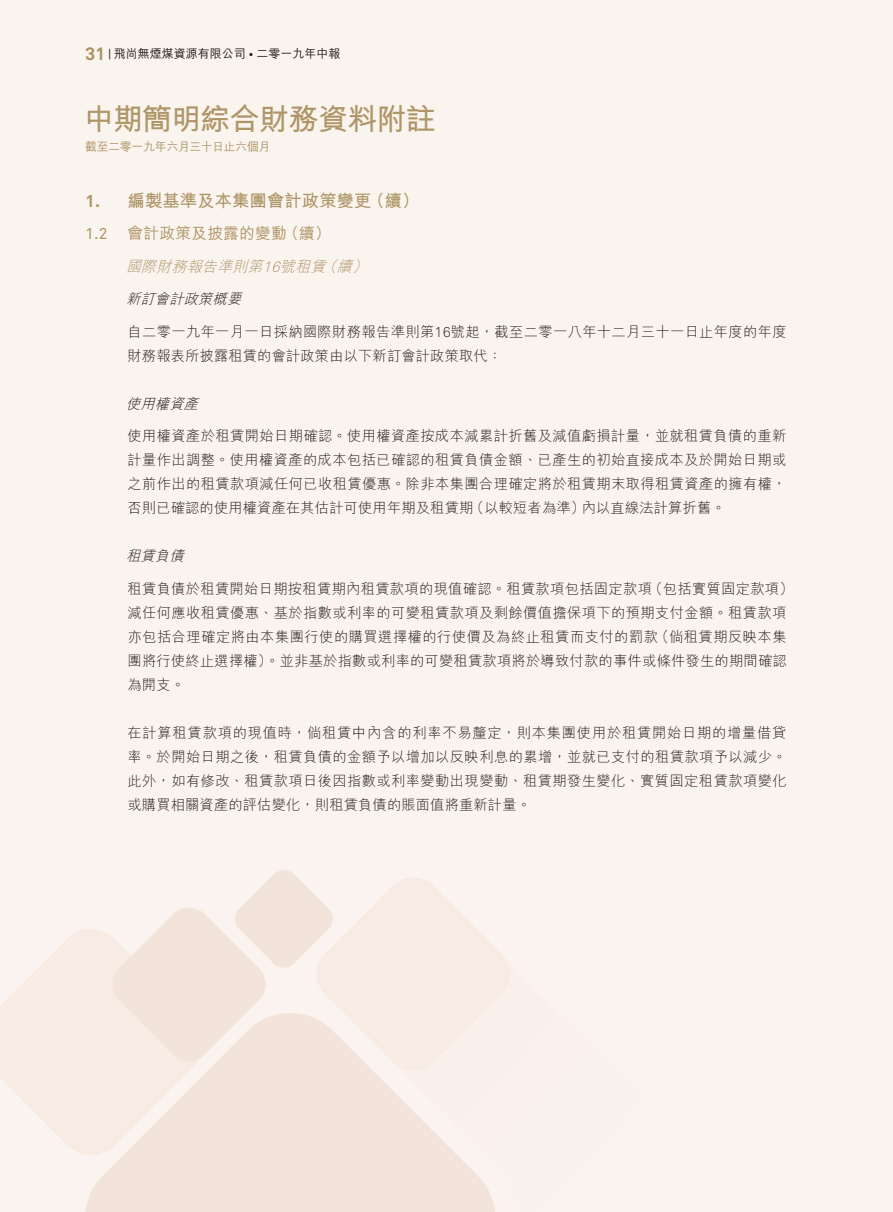
<style>
.page{position:relative;width:893px;height:1212px;background:#faf4ef}
.page>*{position:absolute;margin:0;border:0;box-sizing:border-box;transform-origin:0 0}
.t1{font:700 30px "M Hei HK";letter-spacing:-.02em;color:#af9668}
.t2{font:700 18px "Akkurat Pro";color:#af9668}
.t3{font:700 17.25px "M Hei HK";letter-spacing:.01em;color:#af9668}
.t4{font:700 17.25px "Akkurat Pro";color:#af9668}
.t5{font:500 15.75px "M Hei HK";letter-spacing:.015em;color:#af9668}
.t6{font:15.75px "Akkurat Pro";color:#af9668}
.t7{font:italic 300 15px "M Hei HK";color:#af9668}
.t8{font:italic 15px "Akkurat Light Pro";color:#af9668}
.t9{font:300 14.25px/24px "M Hei HK";letter-spacing:.03em;color:#231f20}
.t10{font:300 14.25px "M Hei HK";letter-spacing:.01em;color:#231f20}
.t11{font:italic 300 14.25px "M Hei HK";color:#231f20}
.t12{font:500 12px "M Hei HK";color:#231f20}
.t13{font:500 12px "M Hei HK";letter-spacing:-.035em;color:#af9668}
.s1{font-family:"Akkurat Pro";font-weight:400}
.s2{font-family:"Akkurat Light Pro";font-weight:400}
</style>
<div class="page">
<p class="t2" style="left:85px;top:43px;width:22px">31</p>
<p class="t12" style="left:108px;top:45px;width:234px"><span class="s1">|</span> 飛尚無煙煤資源有限公司 <span class="s1">•</span> 二零一九年中報</p>
<h1 class="t1" style="left:84px;top:97px;width:353px">中期簡明綜合財務資料附註</h1>
<p class="t13" style="left:85px;top:138px;width:187px">截至二零一九年六月三十日止六個月</p>
<p class="t3" style="left:367px;top:188px;width:54px">（續(</p>
<p class="t3" style="left:128px;top:188px;width:245px">編製基準及本集團會計政策變更</p>
<p class="t4" style="left:85px;top:190px;width:17px">1.</p>
<p class="t6" style="left:85px;top:225px;width:24px">1.2</p>
<p class="t5" style="left:128px;top:222px;width:161px">會計政策及披露的變動</p>
<p class="t5" style="left:283px;top:222px;width:49px">（續(</p>
<p class="t7" style="left:280px;top:256px;width:79px">號租賃續</p>
<p class="t7" style="left:322px;top:256px;width:22px">（</p>
<p class="t7" style="left:352px;top:256px;width:22px">(</p>
<p class="t7" style="left:126px;top:256px;width:143px">國際財務報告準則第</p>
<p class="t11" style="left:126px;top:289px;width:122px">新訂會計政策概要</p>
<p class="t9" style="left:128px;top:319px;width:661px">自二零一九年一月一日採納國際財務報告準則第<span class="s2">16</span>號起，截至二零一八年十二月三十一日止年度的年度財務報表所披露租賃的會計政策由以下新訂會計政策取代：</p>
<p class="t11" style="left:126px;top:394px;width:78px">使用權資產</p>
<p class="t9" style="left:128px;top:423px;width:660px">使用權資產於租賃開始日期確認。使用權資產按成本減累計折舊及減值虧損計量，並就租賃負債的重新</p>
<p class="t9" style="left:128px;top:447px;width:660px">計量作出調整。使用權資產的成本包括已確認的租賃負債金額、已產生的初始直接成本及於開始日期或</p>
<p class="t9" style="left:128px;top:471px;width:660px">之前作出的租賃款項減任何已收租賃優惠。除非本集團合理確定將於租賃期末取得租賃資產的擁有權，</p>
<p class="t10" style="left:582px;top:498px;width:145px">內以直線法計算折舊。</p>
<p class="t8" style="left:263px;top:258px;width:24px">16</p>
<p class="t9" style="left:470px;top:495px;width:117px">（以較短者為準）</p>
<p class="t10" style="left:128px;top:498px;width:347px">否則已確認的使用權資產在其估計可使用年期及租賃期</p>
<p class="t11" style="left:126px;top:546px;width:64px">租賃負債</p>
<p class="t9" style="left:648px;top:576px;width:147px">（包括實質固定款項(</p>
<p class="t9" style="left:128px;top:576px;width:526px">租賃負債於租賃開始日期按租賃期內租賃款項的現值確認。租賃款項包括固定款項</p>
<p class="t9" style="left:128px;top:600px;width:660px">減任何應收租賃優惠、基於指數或利率的可變租賃款項及剩餘價值擔保項下的預期支付金額。租賃款項</p>
<p class="t9" style="left:655px;top:624px;width:133px">（倘租賃期反映本集</p>
<p class="t9" style="left:128px;top:624px;width:661px">亦包括合理確定將由本集團行使的購買選擇權的行使價及為終止租賃而支付的罰款<br>團將行使終止選擇權）。並非基於指數或利率的可變租賃款項將於導致付款的事件或條件發生的期間確認為開支。</p>
<p class="t9" style="left:128px;top:720px;width:661px;text-align:justify">在計算租賃款項的現值時，倘租賃中內含的利率不易釐定，則本集團使用於租賃開始日期的增量借貸率。於開始日期之後，租賃負債的金額予以增加以反映利息的累增，並就已支付的租賃款項予以減少。此外，如有修改、租賃款項日後因指數或利率變動出現變動、租賃期發生變化、實質固定租賃款項變化或購買相關資產的評估變化，則租賃負債的賬面值將重新計量。</p>
</div>
